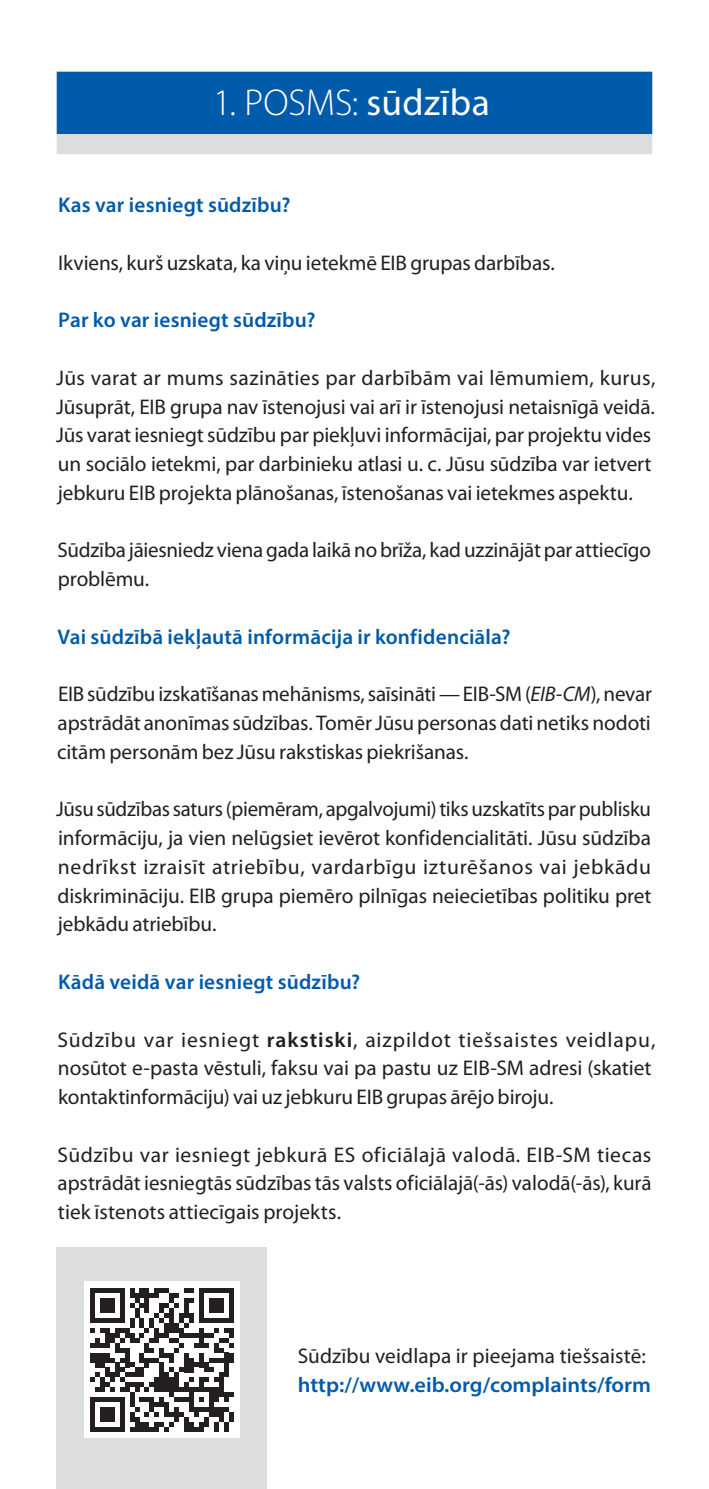
<style>
.page{position:relative;width:709px;height:1489px;background:#fff}
.page>*{position:absolute;margin:0;border:0;box-sizing:border-box;transform-origin:0 0}
.SECTOR_TITLES_bleu{font:300 37.5px "Myriad Pro";color:#fff}
.Texte_Lettrine{font:21.25px/28.8px "Myriad Pro";letter-spacing:-.005em;color:#231f20}
.Texte_courant{font:600 21.25px "Myriad Pro";letter-spacing:.01em;color:#015bab}
.Texte_courant-2{font:21.25px/28.8px "Myriad Pro";letter-spacing:.005em;color:#231f20}
.s1{font-weight:400}
.s2{font-style:italic}
.s3{font-weight:600}
.s4{font-weight:600;color:#015bab}
</style>
<div class="page">
<div style="left:57px;top:1247px;width:210px;height:241px;background:#dcdddf"></div>
<div style="left:57px;top:72px;width:595px;height:62px;background:#015bab"></div>
<div style="left:57px;top:134px;width:595px;height:20px;background:#dcdddf"></div>
<div style="left:84px;top:1281px;width:156px;height:157px;background:#fff"></div>
<svg style="left:90px;top:1288px;width:144px;height:143px"></svg>
<div style="left:229px;top:1411px;width:5px;height:10px;background:#231f20"></div>
<p class="SECTOR_TITLES_bleu" style="left:213px;top:82px;width:278px">1. POSMS: <span class="s1">sūdzība</span></p>
<p class="Texte_courant" style="left:58px;top:192px;width:234px">Kas var iesniegt sūdzību?</p>
<p class="Texte_Lettrine" style="left:58px;top:249px;width:498px">Ikviens, kurš uzskata, ka viņu ietekmē EIB grupas darbības.</p>
<p class="Texte_courant" style="left:58px;top:307px;width:259px">Par ko var iesniegt sūdzību?</p>
<p class="Texte_Lettrine" style="left:56px;top:364px;width:601px">Jūs varat ar mums sazināties par darbībām vai lēmumiem, kurus, Jūsuprāt, EIB grupa nav īstenojusi vai arī ir īstenojusi netaisnīgā veidā.<br>Jūs varat iesniegt sūdzību par piekļuvi informācijai, par projektu vides un sociālo ietekmi, par darbinieku atlasi u. c. Jūsu sūdzība var ietvert jebkuru EIB projekta plānošanas, īstenošanas vai ietekmes aspektu.</p>
<p class="Texte_Lettrine" style="left:57px;top:536px;width:595px">Sūdzība jāiesniedz viena gada laikā no brīža, kad uzzinājāt par attiecīgo problēmu.</p>
<p class="Texte_courant" style="left:57px;top:623px;width:454px">Vai sūdzībā iekļautā informācija ir konfidenciāla?</p>
<p class="Texte_Lettrine" style="left:57px;top:680px;width:596px;text-align:justify">EIB sūdzību izskatīšanas mehānisms, saīsināti — EIB-SM (<span class="s2">EIB-CM</span>), nevar apstrādāt anonīmas sūdzības. Tomēr Jūsu personas dati netiks nodoti citām personām bez Jūsu rakstiskas piekrišanas.</p>
<p class="Texte_Lettrine" style="left:56px;top:795px;width:597px;text-align:justify">Jūsu sūdzības saturs (piemēram, apgalvojumi) tiks uzskatīts par publisku informāciju, ja vien nelūgsiet ievērot konfidencialitāti. Jūsu sūdzība nedrīkst izraisīt atriebību, vardarbīgu izturēšanos vai jebkādu diskrimināciju. EIB grupa piemēro pilnīgas neiecietības politiku pret jebkādu atriebību.</p>
<p class="Texte_courant" style="left:58px;top:968px;width:304px">Kādā veidā var iesniegt sūdzību?</p>
<p class="Texte_Lettrine" style="left:57px;top:1025px;width:599px">Sūdzību var iesniegt <span class="s3">rakstiski</span>, aizpildot tiešsaistes veidlapu, nosūtot e-pasta vēstuli, faksu vai pa pastu uz EIB-SM adresi (skatiet kontaktinformāciju) vai uz jebkuru EIB grupas ārējo biroju.</p>
<p class="Texte_Lettrine" style="left:57px;top:1140px;width:595px;text-align:justify">Sūdzību var iesniegt jebkurā ES oficiālajā valodā. EIB-SM tiecas apstrādāt iesniegtās sūdzības tās valsts oficiālajā(-ās) valodā(-ās), kurā tiek īstenots attiecīgais projekts.</p>
<p class="Texte_courant-2" style="left:298px;top:1341px;width:355px">Sūdzību veidlapa ir pieejama tiešsaistē: <span class="s4">http://www.eib.org/complaints/form</span></p>
</div>
